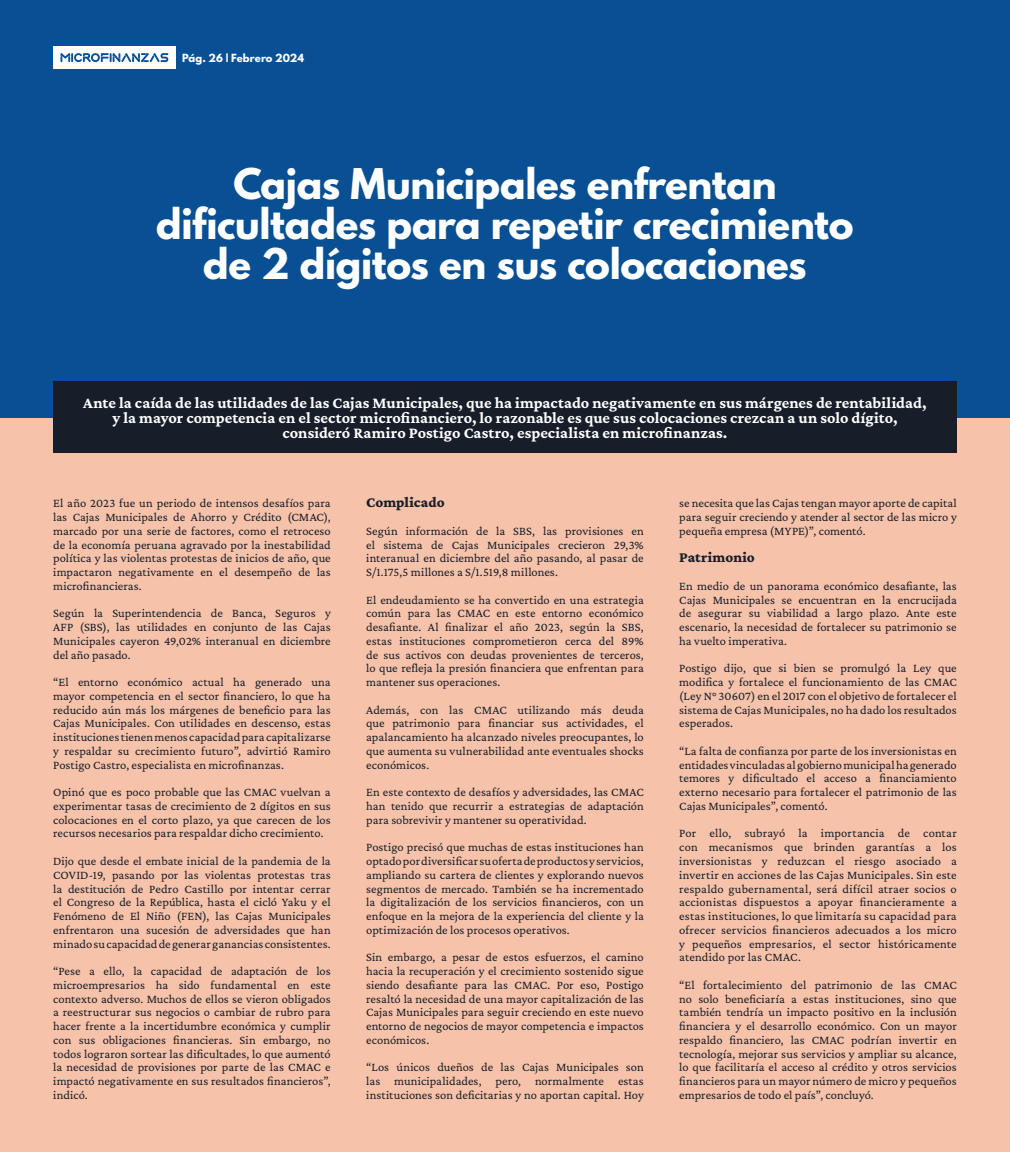
<style>
.page{position:relative;width:1010px;height:1152px;background:#f6c2a9}
.page>*{position:absolute;margin:0;border:0;box-sizing:border-box;transform-origin:0 0}
.t1{font:700 37.5px/40px "League Spartan";letter-spacing:-.01em;color:#fff;text-align:center}
.t2{font:700 16.25px/15px "Crimson Pro";color:#fff;text-align:center}
.t3{font:800 15px "Crimson Pro";color:#171e29}
.t4{font:12.5px/13.8px "Crimson Pro";letter-spacing:.005em;color:#171e29;text-align:justify}
.t5{font:700 10px "League Spartan";color:#fff}
</style>
<div class="page">
<div style="left:0;top:0;width:1010px;height:417px;background:#084f93"></div>
<div style="left:53px;top:381px;width:904px;height:72px;background:#171e29"></div>
<div style="left:53px;top:46px;width:123px;height:23px;background:#fff"></div>
<svg style="left:60px;top:53px;width:108px;height:9px"></svg>
<p class="t5" style="left:182px;top:50px;width:124px">Pág. 26 | Febrero 2024</p>
<h1 class="t1" style="left:156px;top:163px;width:699px">Cajas Municipales enfrentan dificultades para repetir crecimiento de 2 dígitos en sus colocaciones</h1>
<p class="t2" style="left:83px;top:395px;width:845px">Ante la caída de las utilidades de las Cajas Municipales, que ha impactado negativamente en sus márgenes de rentabilidad, y la mayor competencia en el sector microfinanciero, lo razonable es que sus colocaciones crezcan a un solo dígito, consideró Ramiro Postigo Castro, especialista en microfinanzas.</p>
<p class="t4" style="left:53px;top:496px;width:279px">El año 2023 fue un periodo de intensos desafíos para las Cajas Municipales de Ahorro y Crédito (CMAC), marcado por una serie de factores, como el retroceso de la economía peruana agravado por la inestabilidad política y las violentas protestas de inicios de año, que impactaron negativamente en el desempeño de las microfinancieras.</p>
<p class="t4" style="left:53px;top:606px;width:279px">Según la Superintendencia de Banca, Seguros y AFP (SBS), las utilidades en conjunto de las Cajas Municipales cayeron 49,02% interanual en diciembre del año pasado.</p>
<p class="t4" style="left:53px;top:675px;width:279px">“El entorno económico actual ha generado una mayor competencia en el sector financiero, lo que ha reducido aún más los márgenes de beneficio para las Cajas Municipales. Con utilidades en descenso, estas instituciones tienen menos capacidad para capitalizarse y respaldar su crecimiento futuro”, advirtió Ramiro Postigo Castro, especialista en microfinanzas.</p>
<p class="t4" style="left:53px;top:785px;width:279px">Opinó que es poco probable que las CMAC vuelvan a experimentar tasas de crecimiento de 2 dígitos en sus colocaciones en el corto plazo, ya que carecen de los recursos necesarios para respaldar dicho crecimiento.</p>
<p class="t4" style="left:53px;top:854px;width:279px">Dijo que desde el embate inicial de la pandemia de la COVID-19, pasando por las violentas protestas tras la destitución de Pedro Castillo por intentar cerrar el Congreso de la República, hasta el cicló Yaku y el Fenómeno de El Niño (FEN), las Cajas Municipales enfrentaron una sucesión de adversidades que han minado su capacidad de generar ganancias consistentes.</p>
<p class="t4" style="left:53px;top:964px;width:279px">“Pese a ello, la capacidad de adaptación de los microempresarios ha sido fundamental en este contexto adverso. Muchos de ellos se vieron obligados a reestructurar sus negocios o cambiar de rubro para hacer frente a la incertidumbre económica y cumplir con sus obligaciones financieras. Sin embargo, no todos lograron sortear las dificultades, lo que aumentó la necesidad de provisiones por parte de las CMAC e impactó negativamente en sus resultados financieros”, indicó.</p>
<p class="t3" style="left:366px;top:493px;width:80px">Complicado</p>
<p class="t4" style="left:366px;top:524px;width:279px">Según información de la SBS, las provisiones en el sistema de Cajas Municipales crecieron 29,3% interanual en diciembre del año pasando, al pasar de S/1.175,5 millones a S/1.519,8 millones.</p>
<p class="t4" style="left:366px;top:592px;width:279px">El endeudamiento se ha convertido en una estrategia común para las CMAC en este entorno económico desafiante. Al finalizar el año 2023, según la SBS, estas instituciones comprometieron cerca del 89% de sus activos con deudas provenientes de terceros, lo que refleja la presión financiera que enfrentan para mantener sus operaciones.</p>
<p class="t4" style="left:366px;top:702px;width:279px">Además, con las CMAC utilizando más deuda que patrimonio para financiar sus actividades, el apalancamiento ha alcanzado niveles preocupantes, lo que aumenta su vulnerabilidad ante eventuales shocks económicos.</p>
<p class="t4" style="left:366px;top:785px;width:279px">En este contexto de desafíos y adversidades, las CMAC han tenido que recurrir a estrategias de adaptación para sobrevivir y mantener su operatividad.</p>
<p class="t4" style="left:366px;top:840px;width:279px">Postigo precisó que muchas de estas instituciones han optado por diversificar su oferta de productos y servicios, ampliando su cartera de clientes y explorando nuevos segmentos de mercado. También se ha incrementado la digitalización de los servicios financieros, con un enfoque en la mejora de la experiencia del cliente y la optimización de los procesos operativos.</p>
<p class="t4" style="left:366px;top:950px;width:279px">Sin embargo, a pesar de estos esfuerzos, el camino hacia la recuperación y el crecimiento sostenido sigue siendo desafiante para las CMAC. Por eso, Postigo resaltó la necesidad de una mayor capitalización de las Cajas Municipales para seguir creciendo en este nuevo entorno de negocios de mayor competencia e impactos económicos.</p>
<p class="t4" style="left:366px;top:1060px;width:279px">“Los únicos dueños de las Cajas Municipales son las municipalidades, pero, normalmente estas instituciones son deficitarias y no aportan capital. Hoy</p>
<p class="t4" style="left:679px;top:496px;width:279px">se necesita que las Cajas tengan mayor aporte de capital para seguir creciendo y atender al sector de las micro y pequeña empresa (MYPE)”, comentó.</p>
<p class="t3" style="left:679px;top:548px;width:77px">Patrimonio</p>
<p class="t4" style="left:679px;top:579px;width:279px">En medio de un panorama económico desafiante, las Cajas Municipales se encuentran en la encrucijada de asegurar su viabilidad a largo plazo. Ante este escenario, la necesidad de fortalecer su patrimonio se ha vuelto imperativa.</p>
<p class="t4" style="left:679px;top:661px;width:279px">Postigo dijo, que si bien se promulgó la Ley que modifica y fortalece el funcionamiento de las CMAC (Ley N° 30607) en el 2017 con el objetivo de fortalecer el sistema de Cajas Municipales, no ha dado los resultados esperados.</p>
<p class="t4" style="left:679px;top:744px;width:279px">“La falta de confianza por parte de los inversionistas en entidades vinculadas al gobierno municipal ha generado temores y dificultado el acceso a financiamiento externo necesario para fortalecer el patrimonio de las Cajas Municipales”, comentó.</p>
<p class="t4" style="left:679px;top:826px;width:279px">Por ello, subrayó la importancia de contar con mecanismos que brinden garantías a los inversionistas y reduzcan el riesgo asociado a invertir en acciones de las Cajas Municipales. Sin este respaldo gubernamental, será difícil atraer socios o accionistas dispuestos a apoyar financieramente a estas instituciones, lo que limitaría su capacidad para ofrecer servicios financieros adecuados a los micro y pequeños empresarios, el sector históricamente atendido por las CMAC.</p>
<p class="t4" style="left:679px;top:977px;width:279px">“El fortalecimiento del patrimonio de las CMAC no solo beneficiaría a estas instituciones, sino que también tendría un impacto positivo en la inclusión financiera y el desarrollo económico. Con un mayor respaldo financiero, las CMAC podrían invertir en tecnología, mejorar sus servicios y ampliar su alcance, lo que facilitaría el acceso al crédito y otros servicios financieros para un mayor número de micro y pequeños empresarios de todo el país”, concluyó.</p>
</div>
